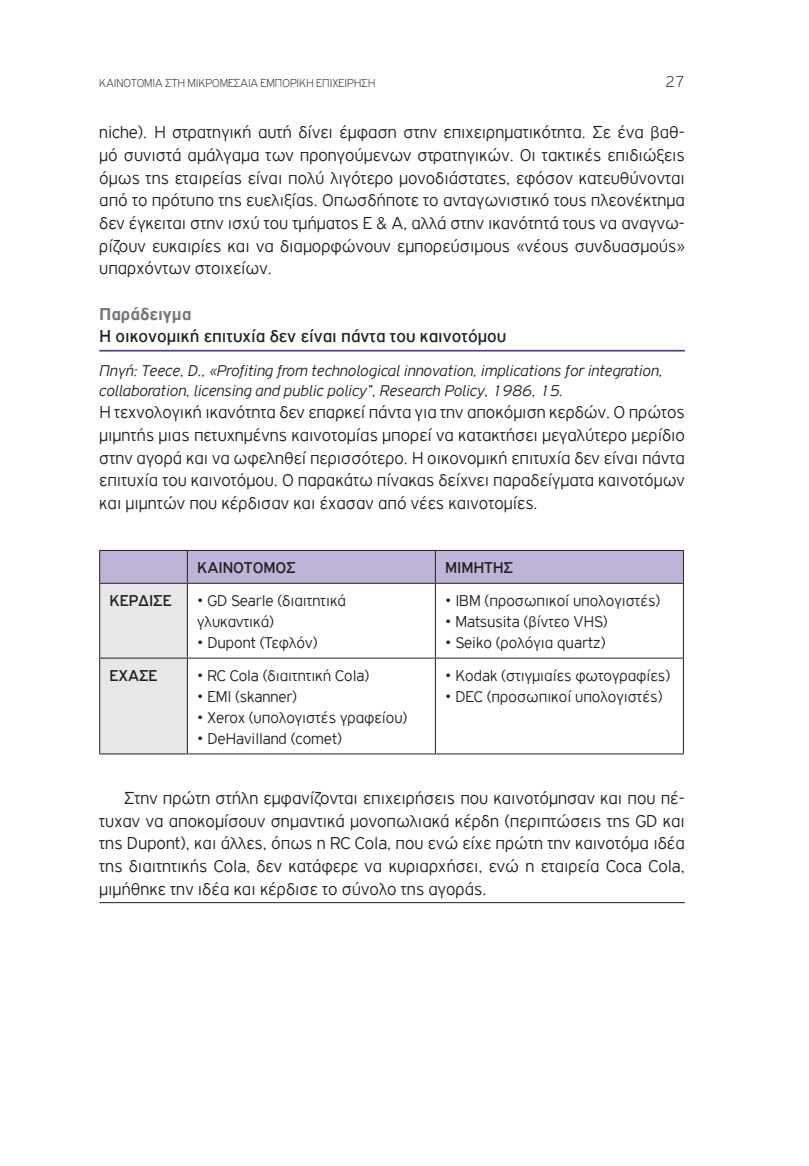
<style>
.page{position:relative;width:809px;height:1166px;background:#fff}
.page>*{position:absolute;margin:0;border:0;box-sizing:border-box;transform-origin:0 0}
.t1{font:300 18.38px/22.6px "PF Highway Gothic";color:#231f20;text-align:justify}
.t2{font:18.38px/22.6px "PF Highway Gothic";color:#231f20}
.t3{font:300 16.62px/21px "PF Highway Gothic";color:#231f20}
.t4{font:italic 300 16.62px/19.2px "PF Highway Gothic";color:#231f20}
.t5{font:16.62px "PF Highway Gothic";color:#231f20}
.t6{font:100 16.62px "PF Highway Gothic";color:#231f20}
.t7{font:100 12.25px "PF Highway Gothic";color:#231f20}
.s1{font-weight:700;color:#76787b}
</style>
<div class="page">
<hr style="left:99px;top:350px;width:586px;height:2px;background:#573e99">
<hr style="left:99px;top:902px;width:586px;height:1px;background:#231f20">
<svg style="left:100px;top:551px;width:583px;height:202px"></svg>
<hr style="left:99px;top:550px;width:88px;height:1px;background:#231f20">
<hr style="left:99px;top:551px;width:1px;height:32px;background:#231f20">
<hr style="left:187px;top:550px;width:248px;height:1px;background:#231f20">
<hr style="left:187px;top:551px;width:1px;height:32px;background:#231f20">
<hr style="left:435px;top:550px;width:249px;height:1px;background:#231f20">
<hr style="left:435px;top:551px;width:1px;height:32px;background:#231f20">
<hr style="left:683px;top:551px;width:1px;height:32px;background:#231f20">
<hr style="left:99px;top:583px;width:88px;height:1px;background:#231f20">
<hr style="left:99px;top:584px;width:1px;height:74px;background:#231f20">
<hr style="left:187px;top:583px;width:248px;height:1px;background:#231f20">
<hr style="left:187px;top:584px;width:1px;height:74px;background:#231f20">
<hr style="left:435px;top:583px;width:249px;height:1px;background:#231f20">
<hr style="left:435px;top:584px;width:1px;height:74px;background:#231f20">
<hr style="left:683px;top:584px;width:1px;height:74px;background:#231f20">
<hr style="left:99px;top:658px;width:88px;height:1px;background:#231f20">
<hr style="left:99px;top:658px;width:1px;height:95px;background:#231f20">
<hr style="left:187px;top:658px;width:248px;height:1px;background:#231f20">
<hr style="left:187px;top:658px;width:1px;height:95px;background:#231f20">
<hr style="left:435px;top:658px;width:249px;height:1px;background:#231f20">
<hr style="left:435px;top:658px;width:1px;height:95px;background:#231f20">
<hr style="left:683px;top:658px;width:1px;height:95px;background:#231f20">
<hr style="left:99px;top:753px;width:88px;height:1px;background:#231f20">
<hr style="left:187px;top:753px;width:248px;height:1px;background:#231f20">
<hr style="left:435px;top:753px;width:249px;height:1px;background:#231f20">
<p class="t7" style="left:99px;top:77px;width:15px">Καινοτομία</p>
<p class="t7" style="left:165px;top:77px;width:8px">στη</p>
<p class="t7" style="left:188px;top:77px;width:8px">μικρομεσαία</p>
<p class="t7" style="left:261px;top:77px;width:8px">εμπορική</p>
<p class="t7" style="left:316px;top:77px;width:7px">επιχείρηση</p>
<p class="t6" style="left:665px;top:74px;width:21px">27</p>
<p class="t1" style="left:99px;top:121px;width:587px">niche). Η στρατηγική αυτή δίνει έμφαση στην επιχειρηματικότητα. Σε ένα βαθ&shy;μό συνιστά αμάλγαμα των προηγούμενων στρατηγικών. Οι τακτικές επιδιώξεις όμως της εταιρείας είναι πολύ λιγότερο μονοδιάστατες, εφόσον κατευθύνονται από το πρότυπο της ευελιξίας. Οπωσδήποτε το ανταγωνιστικό τους πλεονέκτημα δεν έγκειται στην ισχύ του τμήματος Ε &amp; Α, αλλά στην ικανότητά τους να αναγνω&shy;ρίζουν ευκαιρίες και να διαμορφώνουν εμπορεύσιμους «νέους συνδυασμούς» υπαρχόντων στοιχείων.</p>
<p class="t2" style="left:99px;top:302px;width:408px"><span class="s1">Παράδειγμα<br></span>Η οικονομική επιτυχία δεν είναι πάντα του καινοτόμου</p>
<p class="t4" style="left:99px;top:361px;width:565px">Πηγή: Teece, D., «Profiting from technological innovation, implications for integration, collaboration, licensing and public policy”, Research Policy, 1986, 15.</p>
<p class="t1" style="left:99px;top:401px;width:587px">Η τεχνολογική ικανότητα δεν επαρκεί πάντα για την αποκόμιση κερδών. Ο πρώτος μιμητής μιας πετυχημένης καινοτομίας μπορεί να κατακτήσει μεγαλύτερο μερίδιο στην αγορά και να ωφεληθεί περισσότερο. Η οικονομική επιτυχία δεν είναι πάντα επιτυχία του καινοτόμου. Ο παρακάτω πίνακας δείχνει παραδείγματα καινοτόμων και μιμητών που κέρδισαν και έχασαν από νέες καινοτομίες.</p>
<p class="t5" style="left:197px;top:559px;width:99px">ΚΑΙΝΟΤΟΜΟΣ</p>
<p class="t5" style="left:445px;top:559px;width:68px">ΜΙΜΗΤΗΣ</p>
<p class="t5" style="left:110px;top:592px;width:63px">ΚΕΡΔΙΣΕ</p>
<p class="t3" style="left:197px;top:590px;width:150px">• GD Searle (διαιτητικά γλυκαντικά)</p>
<p class="t3" style="left:197px;top:632px;width:122px">• Dupont (Τεφλόν)</p>
<p class="t5" style="left:110px;top:667px;width:49px">ΕΧΑΣΕ</p>
<p class="t3" style="left:197px;top:665px;width:173px">• RC Cola (διαιτητική Cola)</p>
<p class="t3" style="left:197px;top:686px;width:101px">• EMI (skanner)</p>
<p class="t3" style="left:197px;top:707px;width:212px">• Xerox (υπολογιστές γραφείου)</p>
<p class="t3" style="left:197px;top:728px;width:146px">• DeHavilland (comet)</p>
<p class="t3" style="left:445px;top:590px;width:217px">• IBM (προσωπικοί υπολογιστές)</p>
<p class="t3" style="left:445px;top:611px;width:164px">• Matsusita (βίντεο VHS)</p>
<p class="t3" style="left:445px;top:632px;width:162px">• Seiko (ρολόγια quartz)</p>
<p class="t3" style="left:445px;top:665px;width:226px">• Kodak (στιγμιαίες φωτογραφίες)</p>
<p class="t3" style="left:445px;top:686px;width:219px">• DEC (προσωπικοί υπολογιστές)</p>
<p class="t1" style="left:99px;top:787px;width:587px;text-indent:25px">Στην πρώτη στήλη εμφανίζονται επιχειρήσεις που καινοτόμησαν και που πέ&shy;τυχαν να αποκομίσουν σημαντικά μονοπωλιακά κέρδη (περιπτώσεις της GD και της Dupont), και άλλες, όπως η RC Cola, που ενώ είχε πρώτη την καινοτόμα ιδέα της διαιτητικής Cola, δεν κατάφερε να κυριαρχήσει, ενώ η εταιρεία Coca Cola, μιμήθηκε την ιδέα και κέρδισε το σύνολο της αγοράς.</p>
</div>
